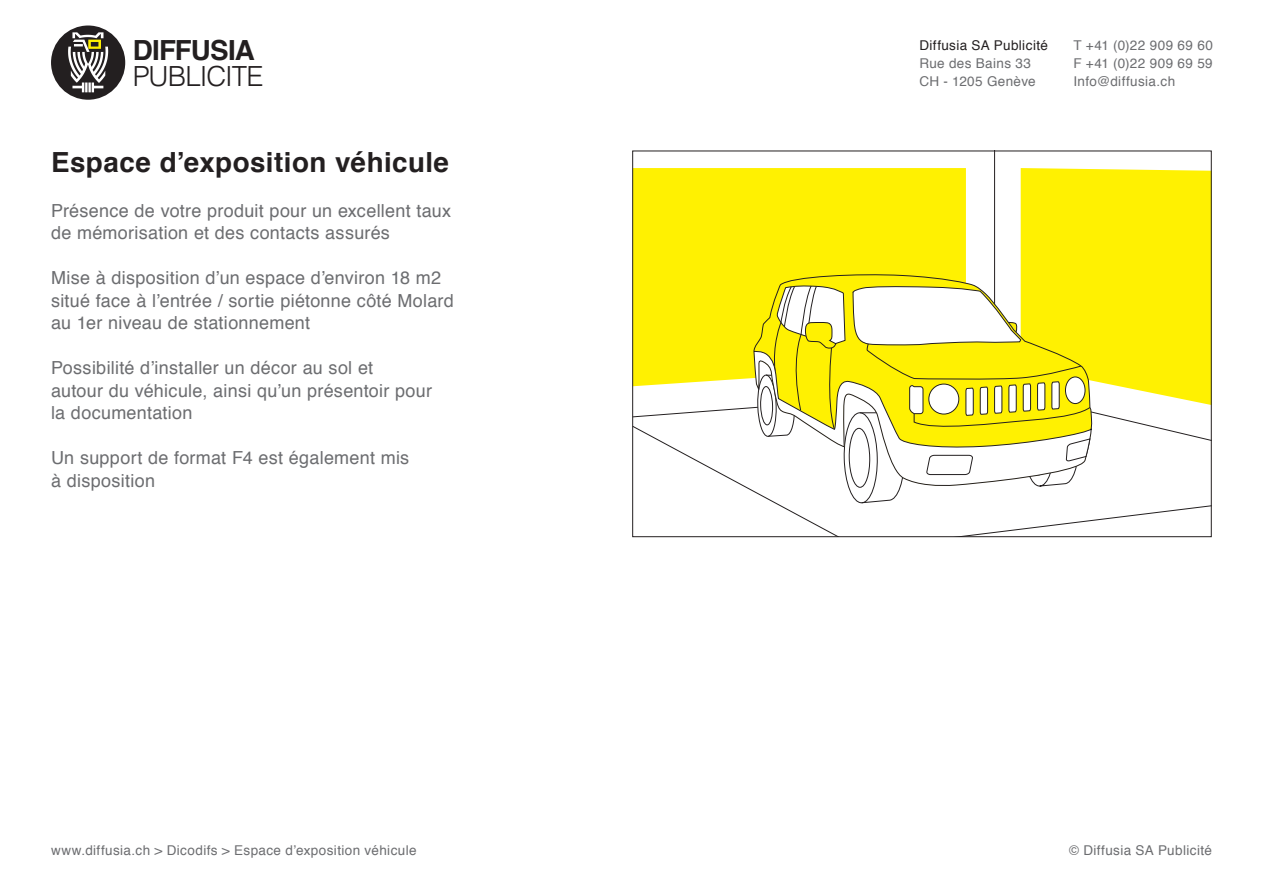
<style>
.page{position:relative;width:1263px;height:893px;background:#fff}
.page>*{position:absolute;margin:0;border:0;box-sizing:border-box;transform-origin:0 0}
.t1{font:700 27.75px "Helvetica";letter-spacing:.015em;color:#231f20}
.t2{font:300 27.75px "Helvetica";letter-spacing:-.035em;color:#231f20}
.t3{font:700 27.75px "Helvetica";letter-spacing:-.03em;color:#231f20}
.t4{font:18px/22.5px "Helvetica";letter-spacing:.015em;color:#6c6d70}
.t5{font:13.5px/18px "Helvetica";letter-spacing:.03em;color:#6c6d70}
.t6{font:13.5px "Helvetica";letter-spacing:.03em;color:#231f20}
</style>
<div class="page">
<div style="left:51px;top:26px;width:74px;height:74px;background:#231f20;border-radius:50%"></div>
<svg style="left:68px;top:32px;width:40px;height:60px"></svg>
<svg style="left:634px;top:153px;width:575px;height:273px"></svg>
<svg style="left:634px;top:426px;width:575px;height:109px"></svg>
<svg style="left:753px;top:273px;width:339px;height:213px"></svg>
<svg style="left:757px;top:285px;width:333px;height:218px"></svg>
<h1 class="t3" style="left:133px;top:28px;width:124px">DIFFUSIA</h1>
<h1 class="t2" style="left:133px;top:59px;width:132px">PUBLICITE</h1>
<h1 class="t1" style="left:51px;top:139px;width:399px">Espace d’exposition véhicule</h1>
<p class="t4" style="left:51px;top:200px;width:402px">Présence de votre produit pour un excellent taux de mémorisation et des contacts assurés</p>
<p class="t4" style="left:51px;top:267px;width:404px">Mise à disposition d’un espace d’environ 18 m2 situé face à l’entrée / sortie piétonne côté Molard au 1er niveau de stationnement</p>
<p class="t4" style="left:51px;top:357px;width:382px">Possibilité d’installer un décor au sol et<br>autour du véhicule, ainsi qu’un présentoir pour la documentation</p>
<p class="t4" style="left:51px;top:447px;width:360px">Un support de format F4 est également mis à disposition</p>
<p class="t5" style="left:51px;top:841px;width:367px">www.diffusia.ch &gt; Dicodifs &gt; Espace d’exposition véhicule</p>
<p class="t6" style="left:919px;top:35px;width:130px">Diffusia SA Publicité</p>
<p class="t5" style="left:919px;top:54px;width:118px">Rue des Bains 33<br>CH - 1205 Genève</p>
<p class="t5" style="left:1073px;top:36px;width:141px;text-align:justify">T +41 (0)22 909 69 60<br>F +41 (0)22 909 69 59<br>Info@diffusia.ch</p>
<p class="t5" style="left:1069px;top:841px;width:144px">© Diffusia SA Publicité</p>
</div>
